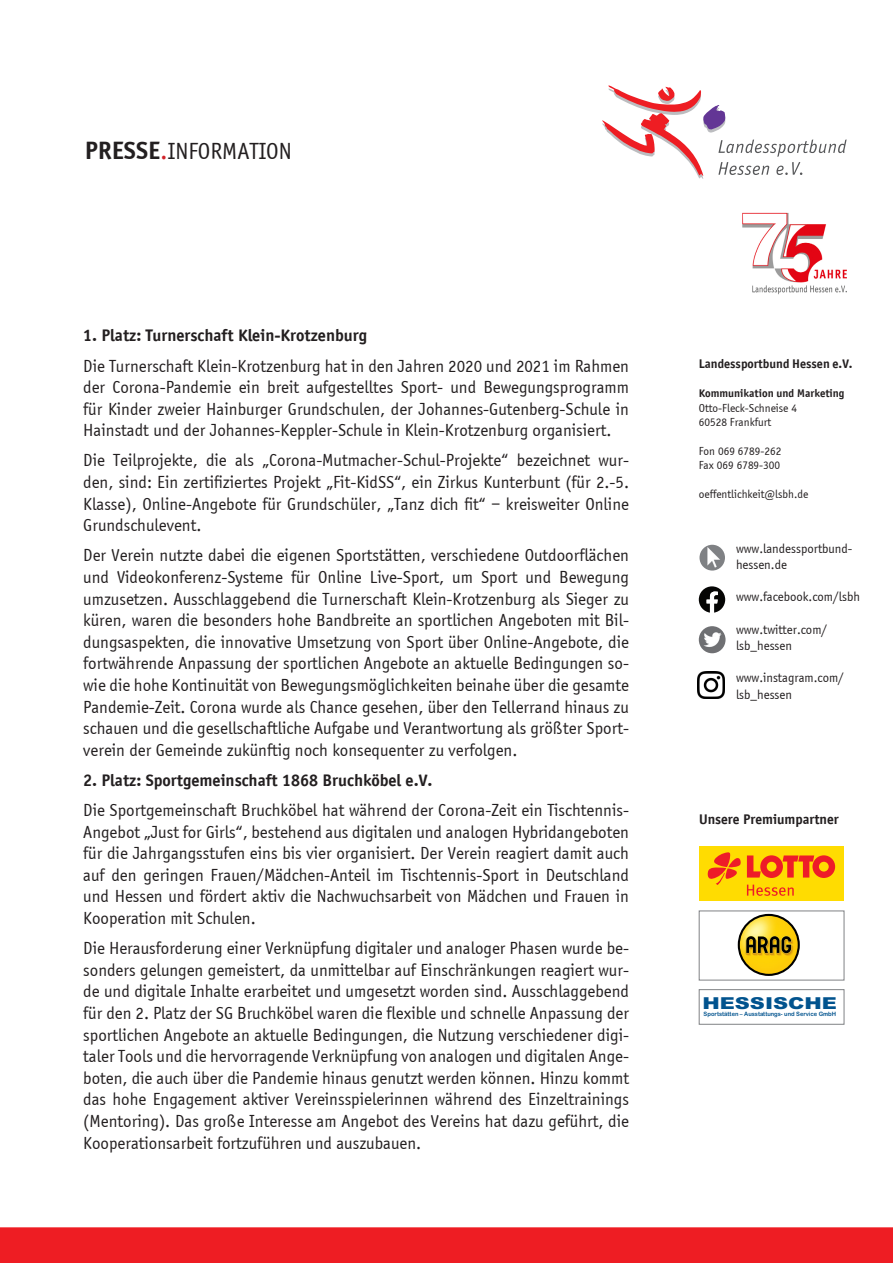
<style>
.page{position:relative;width:893px;height:1263px;background:#fff}
.page>*{position:absolute;margin:0;border:0;box-sizing:border-box;transform-origin:0 0}
.Grundtext{font:24px "Sportiv";color:#231f20}
.Grundtext-2{font:18px/21.6px "Sportiv";color:#231f20;text-align:justify}
.Grundtext-3{font:700 18px "Sportiv";color:#231f20}
.t1{font:900 16.5px "Arial";color:#01538e;scale:1.27 1}
.t2{font:700 15px "Sportiv";color:#231f20}
.t3{font:13.5px/16.2px "Sportiv";color:#231f20}
.t4{font:700 13.5px "Sportiv";color:#231f20}
.t5{font:12px "Sportiv";color:#231f20}
.t6{font:700 12px "Sportiv";color:#231f20}
.t7{font:6px "Arial Rounded MT Bold";color:#01538e;scale:.96 1}
.s1{font-weight:700;font-size:27px}
.s2{font-size:27px;color:#d1232a}
</style>
<div class="page">
<div style="left:0;top:1227px;width:893px;height:36px;background:#ee1d23"></div>
<svg style="left:602px;top:85px;width:245px;height:94px"></svg>
<div style="left:699px;top:846px;width:145px;height:55px;background:#ffdc01"></div>
<svg style="left:747px;top:855px;width:88px;height:23px"></svg>
<svg style="left:708px;top:852px;width:33px;height:33px"></svg>
<svg style="left:747px;top:885px;width:47px;height:11px"></svg>
<svg style="left:738px;top:914px;width:62px;height:62px"></svg>
<img style="left:740px;top:916px;width:58px;height:58px;border-radius:29px">
<svg style="left:746px;top:936px;width:45px;height:17px"></svg>
<div style="left:699px;top:910px;width:145px;height:70px;border:1px solid #808285"></div>
<div style="left:699px;top:989px;width:145px;height:36px;border:1px solid #808285"></div>
<svg style="left:699px;top:586px;width:26px;height:27px"></svg>
<img style="left:699px;top:626px;width:26px;height:27px;border-radius:13px">
<img style="left:699px;top:545px;width:26px;height:26px;border-radius:13px">
<img style="left:698px;top:672px;width:27px;height:27px">
<img style="left:742px;top:212px;width:104px;height:83px">
<p class="Grundtext" style="left:85px;top:138px;width:209px"><span class="s1">PRESSE</span><span class="s2">.</span>INFORMATION</p>
<p class="Grundtext-3" style="left:83px;top:325px;width:285px">1. Platz: Turnerschaft Klein-Krotzenburg</p>
<p class="Grundtext-2" style="left:83px;top:355px;width:547px">Die Turnerschaft Klein-Krotzenburg hat in den Jahren 2020 und 2021 im Rahmen der Corona-Pandemie ein breit aufgestelltes Sport- und Bewegungsprogramm für Kinder zweier Hainburger Grundschulen, der Johannes-Gutenberg-Schule in Hainstadt und der Johannes-Keppler-Schule in Klein-Krotzenburg organisiert.</p>
<p class="Grundtext-2" style="left:83px;top:450px;width:547px">Die Teilprojekte, die als „Corona-Mutmacher-Schul-Projekte“ bezeichnet wur&shy;den, sind: Ein zertifiziertes Projekt „Fit-KidSS“, ein Zirkus Kunterbunt (für 2.-5.<br>Klasse), Online-Angebote für Grundschüler, „Tanz dich fit“ – kreisweiter Online Grundschulevent.</p>
<p class="Grundtext-2" style="left:83px;top:545px;width:547px">Der Verein nutzte dabei die eigenen Sportstätten, verschiedene Outdoorflächen und Videokonferenz-Systeme für Online Live-Sport, um Sport und Bewegung umzusetzen. Ausschlaggebend die Turnerschaft Klein-Krotzenburg als Sieger zu küren, waren die besonders hohe Bandbreite an sportlichen Angeboten mit Bil&shy;dungsaspekten, die innovative Umsetzung von Sport über Online-Angebote, die fortwährende Anpassung der sportlichen Angebote an aktuelle Bedingungen so&shy;wie die hohe Kontinuität von Bewegungsmöglichkeiten beinahe über die gesamte Pandemie-Zeit. Corona wurde als Chance gesehen, über den Tellerrand hinaus zu schauen und die gesellschaftliche Aufgabe und Verantwortung als größter Sport&shy;verein der Gemeinde zukünftig noch konsequenter zu verfolgen.</p>
<p class="Grundtext-3" style="left:83px;top:770px;width:351px">2. Platz: Sportgemeinschaft 1868 Bruchköbel e.V.</p>
<p class="Grundtext-2" style="left:83px;top:799px;width:547px">Die Sportgemeinschaft Bruchköbel hat während der Corona-Zeit ein Tischtennis-Angebot „Just for Girls“, bestehend aus digitalen und analogen Hybridangeboten für die Jahrgangsstufen eins bis vier organisiert. Der Verein reagiert damit auch auf den geringen Frauen/Mädchen-Anteil im Tischtennis-Sport in Deutschland und Hessen und fördert aktiv die Nachwuchsarbeit von Mädchen und Frauen in Kooperation mit Schulen.</p>
<p class="Grundtext-2" style="left:83px;top:937px;width:547px">Die Herausforderung einer Verknüpfung digitaler und analoger Phasen wurde be&shy;sonders gelungen gemeistert, da unmittelbar auf Einschränkungen reagiert wur&shy;de und digitale Inhalte erarbeitet und umgesetzt worden sind. Ausschlaggebend für den 2. Platz der SG Bruchköbel waren die flexible und schnelle Anpassung der sportlichen Angebote an aktuelle Bedingungen, die Nutzung verschiedener digi&shy;taler Tools und die hervorragende Verknüpfung von analogen und digitalen Ange&shy;boten, die auch über die Pandemie hinaus genutzt werden können. Hinzu kommt das hohe Engagement aktiver Vereinsspielerinnen während des Einzeltrainings (Mentoring). Das große Interesse am Angebot des Vereins hat dazu geführt, die Kooperationsarbeit fortzuführen und auszubauen.</p>
<p class="t4" style="left:699px;top:356px;width:155px">Landessportbund Hessen e.V.</p>
<p class="t6" style="left:699px;top:386px;width:147px">Kommunikation und Marketing</p>
<p class="t5" style="left:699px;top:401px;width:100px">Otto-Fleck-Schneise 4</p>
<p class="t5" style="left:699px;top:415px;width:74px">60528 Frankfurt</p>
<p class="t5" style="left:699px;top:444px;width:84px">Fon 069 6789-262</p>
<p class="t5" style="left:699px;top:459px;width:83px">Fax 069 6789-300</p>
<p class="t5" style="left:699px;top:487px;width:111px">oeffentlichkeit@lsbh.de</p>
<p class="t3" style="left:736px;top:540px;width:118px">www.landessportbund&shy;hessen.de</p>
<p class="t3" style="left:736px;top:589px;width:125px">www.facebook.com/lsbh</p>
<p class="t3" style="left:736px;top:621px;width:93px">www.twitter.com/ lsb_hessen</p>
<p class="t3" style="left:736px;top:670px;width:109px">www.instagram.com/ lsb_hessen</p>
<p class="t2" style="left:699px;top:811px;width:141px">Unsere Premiumpartner</p>
<p class="t1" style="left:702px;top:991px;width:108px">HESSISCHE</p>
<p class="t7" style="left:704px;top:1011px;width:140px">Sportstätten – Ausstattungs- und Service GmbH</p>
</div>
